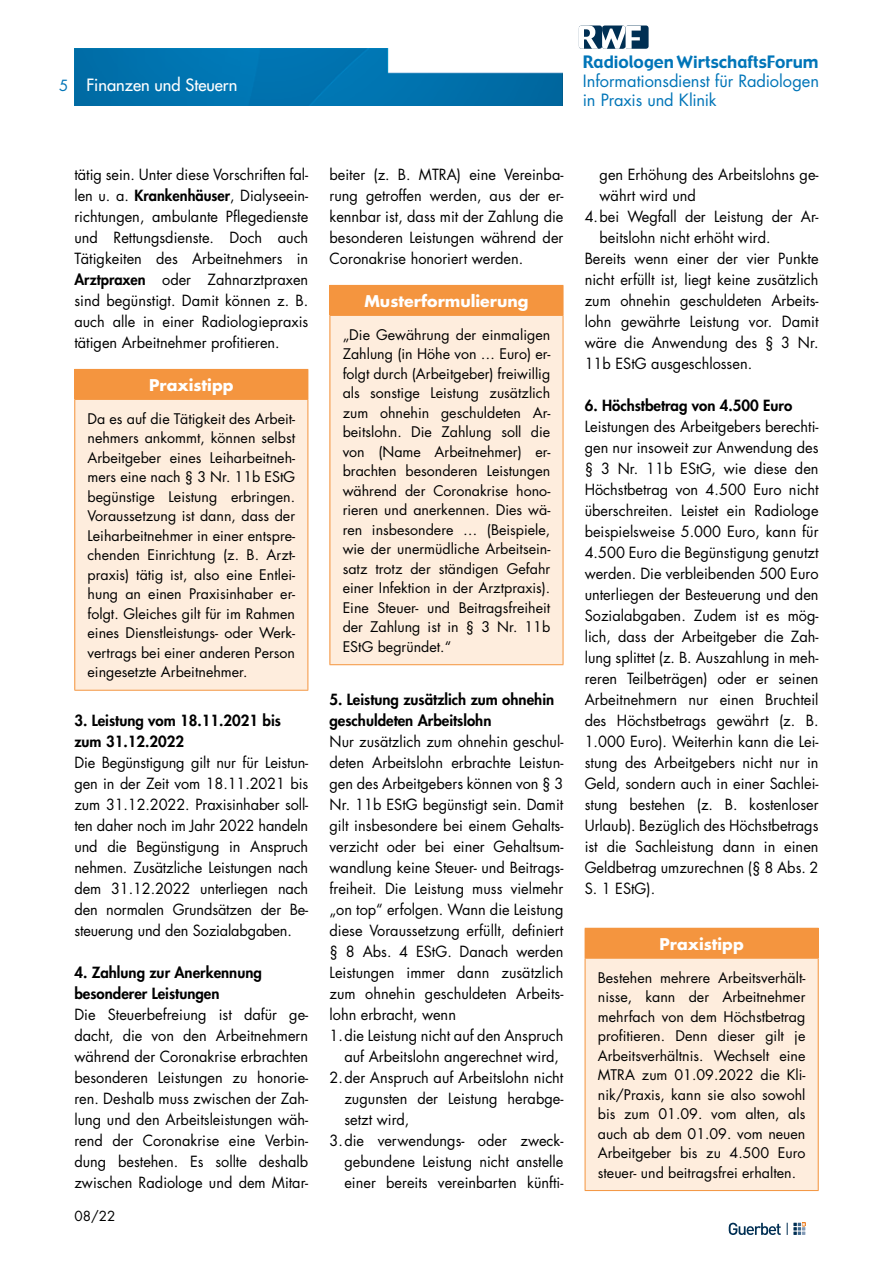
<style>
.page{position:relative;width:893px;height:1263px;background:#fff}
.page>*{position:absolute;margin:0;border:0;box-sizing:border-box;transform-origin:0 0}
.t1{font:16.65px "Gadget";color:#0075b8}
.t2{font:16.5px/18.8px "Futura Std";letter-spacing:-.005em;color:#0075b8}
.t3{font:500 16.5px "Futura Std";color:#fff}
.t4{font:700 15.75px "Futura Std";color:#fff}
.t5{font:15px/21px "Futura Std";color:#000;text-align:justify}
.t6{font:800 15px/21px "Futura Std";color:#000}
.t7{font:15px "Futura Std";color:#0074b7}
.t8{font:14.25px/19.5px "Futura Std";color:#000;text-align:justify}
.t9{font:13.5px "Futura Std";color:#000}
.s1{font-weight:800}
</style>
<div class="page">
<svg style="left:729px;top:1223px;width:52px;height:12px"></svg>
<svg style="left:787px;top:1223px;width:18px;height:12px"></svg>
<div style="left:625px;top:26px;width:24px;height:23px;background:#002f53;border-radius:3px"></div>
<svg style="left:579px;top:26px;width:62px;height:23px"></svg>
<img style="left:74px;top:49px;width:489px;height:57px">
<div style="left:75px;top:369px;width:233px;height:30px;background:#f4953f"></div>
<div style="left:75px;top:399px;width:233px;height:291px;background:#feeddd"></div>
<hr style="left:74px;top:369px;width:234px;height:1px;background:#f4953f">
<svg style="left:74px;top:370px;width:1px;height:29px"></svg>
<svg style="left:308px;top:370px;width:1px;height:29px"></svg>
<hr style="left:74px;top:399px;width:234px;height:1px;background:#f4953f">
<hr style="left:74px;top:400px;width:1px;height:290px;background:#f4953f">
<hr style="left:308px;top:400px;width:1px;height:290px;background:#f4953f">
<hr style="left:74px;top:690px;width:234px;height:1px;background:#f4953f">
<div style="left:330px;top:285px;width:233px;height:30px;background:#f4953f"></div>
<div style="left:330px;top:315px;width:233px;height:350px;background:#feeddd"></div>
<svg style="left:563px;top:286px;width:1px;height:29px"></svg>
<hr style="left:330px;top:315px;width:233px;height:1px;background:#f4953f">
<hr style="left:330px;top:316px;width:1px;height:348px;background:#f4953f">
<hr style="left:563px;top:316px;width:1px;height:348px;background:#f4953f">
<hr style="left:330px;top:664px;width:233px;height:1px;background:#f4953f">
<div style="left:585px;top:928px;width:233px;height:30px;background:#f4953f"></div>
<div style="left:585px;top:958px;width:233px;height:232px;background:#feeddd"></div>
<hr style="left:585px;top:928px;width:234px;height:1px;background:#f4953f">
<svg style="left:818px;top:929px;width:1px;height:29px"></svg>
<hr style="left:585px;top:958px;width:234px;height:1px;background:#f4953f">
<hr style="left:585px;top:959px;width:1px;height:231px;background:#f4953f">
<hr style="left:818px;top:959px;width:1px;height:231px;background:#f4953f">
<hr style="left:585px;top:1190px;width:234px;height:1px;background:#f4953f">
<p class="t7" style="left:59px;top:76px;width:11px">5</p>
<p class="t3" style="left:86px;top:74px;width:153px">Finanzen und Steuern</p>
<p class="t1" style="left:583px;top:52px;width:237px">Radiologen WirtschaftsForum</p>
<p class="t2" style="left:583px;top:72px;width:238px">Informationsdienst für Radiologen in Praxis und Klinik</p>
<p class="t5" style="left:74px;top:164px;width:235px">tätig sein. Unter diese Vorschriften fal&shy;len u. a. <span class="s1">Krankenhäuser</span>, Dialyseein&shy;richtungen, ambulante Pflegedienste und Rettungsdienste. Doch auch Tätigkeiten des Arbeitnehmers in <span class="s1">Arztpraxen</span> oder Zahnarztpraxen sind begünstigt. Damit können z. B. auch alle in einer Radiologiepraxis tätigen Arbeitnehmer profitieren.</p>
<p class="t4" style="left:149px;top:374px;width:86px">Praxistipp</p>
<p class="t8" style="left:88px;top:409px;width:209px">Da es auf die Tätigkeit des Arbeit&shy;nehmers ankommt, können selbst Arbeitgeber eines Leiharbeitneh&shy;mers eine nach § 3 Nr. 11b EStG begünstige Leistung erbringen.<br>Voraussetzung ist dann, dass der Leiharbeitnehmer in einer entspre&shy;chenden Einrichtung (z. B. Arzt&shy;praxis) tätig ist, also eine Entlei&shy;hung an einen Praxisinhaber er&shy;folgt. Gleiches gilt für im Rahmen eines Dienstleistungs- oder Werk&shy;vertrags bei einer anderen Person eingesetzte Arbeitnehmer.</p>
<p class="t6" style="left:74px;top:710px;width:208px">3. Leistung vom 18.11.2021 bis zum 31.12.2022</p>
<p class="t5" style="left:74px;top:752px;width:235px">Die Begünstigung gilt nur für Leistun&shy;gen in der Zeit vom 18.11.2021 bis zum 31.12.2022. Praxisinhaber soll&shy;ten daher noch im Jahr 2022 handeln und die Begünstigung in Anspruch nehmen. Zusätzliche Leistungen nach dem 31.12.2022 unterliegen nach den normalen Grundsätzen der Be&shy;steuerung und den Sozialabgaben.</p>
<p class="t6" style="left:74px;top:962px;width:189px">4. Zahlung zur Anerkennung besonderer Leistungen</p>
<p class="t5" style="left:74px;top:1004px;width:235px">Die Steuerbefreiung ist dafür ge&shy;dacht, die von den Arbeitnehmern während der Coronakrise erbrachten besonderen Leistungen zu honorie&shy;ren. Deshalb muss zwischen der Zah&shy;lung und den Arbeitsleistungen wäh&shy;rend der Coronakrise eine Verbin&shy;dung bestehen. Es sollte deshalb zwischen Radiologe und dem Mitar-</p>
<p class="t9" style="left:74px;top:1207px;width:42px">08/22</p>
<p class="t5" style="left:330px;top:164px;width:235px">beiter (z. B. MTRA) eine Vereinba&shy;rung getroffen werden, aus der er&shy;kennbar ist, dass mit der Zahlung die besonderen Leistungen während der Coronakrise honoriert werden.</p>
<p class="t4" style="left:364px;top:290px;width:166px">Musterformulierung</p>
<p class="t8" style="left:343px;top:325px;width:209px">„Die Gewährung der einmaligen Zahlung (in Höhe von … Euro) er&shy;folgt durch (Arbeitgeber) freiwillig als sonstige Leistung zusätzlich zum ohnehin geschuldeten Ar&shy;beitslohn. Die Zahlung soll die von (Name Arbeitnehmer) er&shy;brachten besonderen Leistungen während der Coronakrise hono&shy;rieren und anerkennen. Dies wä&shy;ren insbesondere … (Beispiele, wie der unermüdliche Arbeitsein&shy;satz trotz der ständigen Gefahr einer Infektion in der Arztpraxis).<br>Eine Steuer- und Beitragsfreiheit der Zahlung ist in § 3 Nr. 11b EStG begründet.“</p>
<p class="t6" style="left:330px;top:689px;width:226px">5. Leistung zusätzlich zum ohnehin geschuldeten Arbeitslohn</p>
<p class="t5" style="left:330px;top:731px;width:235px">Nur zusätzlich zum ohnehin geschul-</p>
<p class="t5" style="left:330px;top:752px;width:235px">deten Arbeitslohn erbrachte Leistun-</p>
<p class="t5" style="left:330px;top:773px;width:235px">gen des Arbeitgebers können von § 3</p>
<p class="t5" style="left:330px;top:794px;width:235px">Nr. 11b EStG begünstigt sein. Damit</p>
<p class="t5" style="left:330px;top:815px;width:235px">gilt insbesondere bei einem Gehalts-</p>
<p class="t5" style="left:330px;top:836px;width:235px">verzicht oder bei einer Gehaltsum-</p>
<p class="t5" style="left:330px;top:857px;width:235px">wandlung keine Steuer- und Beitrags-</p>
<p class="t5" style="left:330px;top:878px;width:235px">freiheit. Die Leistung muss vielmehr</p>
<p class="t5" style="left:330px;top:899px;width:235px">„on top“ erfolgen. Wann die Leistung</p>
<p class="t5" style="left:330px;top:920px;width:235px">diese Voraussetzung erfüllt, definiert</p>
<p class="t5" style="left:330px;top:941px;width:235px">§ 8 Abs. 4 EStG. Danach werden</p>
<p class="t5" style="left:330px;top:962px;width:235px">Leistungen immer dann zusätzlich</p>
<p class="t5" style="left:330px;top:983px;width:235px">zum ohnehin geschuldeten Arbeits-</p>
<p class="t5" style="left:330px;top:1004px;width:128px">lohn erbracht, wenn</p>
<p class="t5" style="left:330px;top:1025px;width:235px">1.die Leistung nicht auf den Anspruch</p>
<p class="t5" style="left:344px;top:1046px;width:216px">auf Arbeitslohn angerechnet wird,</p>
<p class="t5" style="left:330px;top:1067px;width:235px">2.der Anspruch auf Arbeitslohn nicht</p>
<p class="t5" style="left:344px;top:1088px;width:220px">zugunsten der Leistung herabge-</p>
<p class="t5" style="left:344px;top:1109px;width:66px">setzt wird,</p>
<p class="t5" style="left:330px;top:1130px;width:235px">3.die verwendungs- oder zweck-</p>
<p class="t5" style="left:344px;top:1151px;width:220px">gebundene Leistung nicht anstelle</p>
<p class="t5" style="left:344px;top:1172px;width:220px">einer bereits vereinbarten künfti-</p>
<p class="t5" style="left:600px;top:164px;width:220px">gen Erhöhung des Arbeitslohns ge-</p>
<p class="t5" style="left:600px;top:185px;width:98px">währt wird und</p>
<p class="t5" style="left:585px;top:206px;width:235px">4.bei Wegfall der Leistung der Ar-</p>
<p class="t5" style="left:600px;top:227px;width:173px">beitslohn nicht erhöht wird.</p>
<p class="t5" style="left:585px;top:248px;width:235px">Bereits wenn einer der vier Punkte</p>
<p class="t5" style="left:585px;top:269px;width:235px">nicht erfüllt ist, liegt keine zusätzlich</p>
<p class="t5" style="left:585px;top:290px;width:235px">zum ohnehin geschuldeten Arbeits-</p>
<p class="t5" style="left:585px;top:311px;width:235px">lohn gewährte Leistung vor. Damit</p>
<p class="t5" style="left:585px;top:332px;width:235px">wäre die Anwendung des § 3 Nr.</p>
<p class="t5" style="left:585px;top:353px;width:169px">11b EStG ausgeschlossen.</p>
<p class="t6" style="left:585px;top:395px;width:209px">6. Höchstbetrag von 4.500 Euro</p>
<p class="t5" style="left:585px;top:416px;width:235px">Leistungen des Arbeitgebers berechti&shy;gen nur insoweit zur Anwendung des § 3 Nr. 11b EStG, wie diese den Höchstbetrag von 4.500 Euro nicht überschreiten. Leistet ein Radiologe beispielsweise 5.000 Euro, kann für 4.500 Euro die Begünstigung genutzt werden. Die verbleibenden 500 Euro unterliegen der Besteuerung und den Sozialabgaben. Zudem ist es mög&shy;lich, dass der Arbeitgeber die Zah&shy;lung splittet (z. B. Auszahlung in meh&shy;reren Teilbeträgen) oder er seinen Arbeitnehmern nur einen Bruchteil des Höchstbetrags gewährt (z. B.<br>1.000 Euro). Weiterhin kann die Lei&shy;stung des Arbeitgebers nicht nur in Geld, sondern auch in einer Sachlei&shy;stung bestehen (z. B. kostenloser Urlaub). Bezüglich des Höchstbetrags ist die Sachleistung dann in einen Geldbetrag umzurechnen (§ 8 Abs. 2<br>S. 1 EStG).</p>
<p class="t4" style="left:659px;top:933px;width:86px">Praxistipp</p>
<p class="t8" style="left:598px;top:968px;width:209px">Bestehen mehrere Arbeitsverhält&shy;nisse, kann der Arbeitnehmer mehrfach von dem Höchstbetrag profitieren. Denn dieser gilt je Arbeitsverhältnis. Wechselt eine MTRA zum 01.09.2022 die Kli&shy;nik/Praxis, kann sie also sowohl bis zum 01.09. vom alten, als auch ab dem 01.09. vom neuen Arbeitgeber bis zu 4.500 Euro steuer- und beitragsfrei erhalten.</p>
</div>
